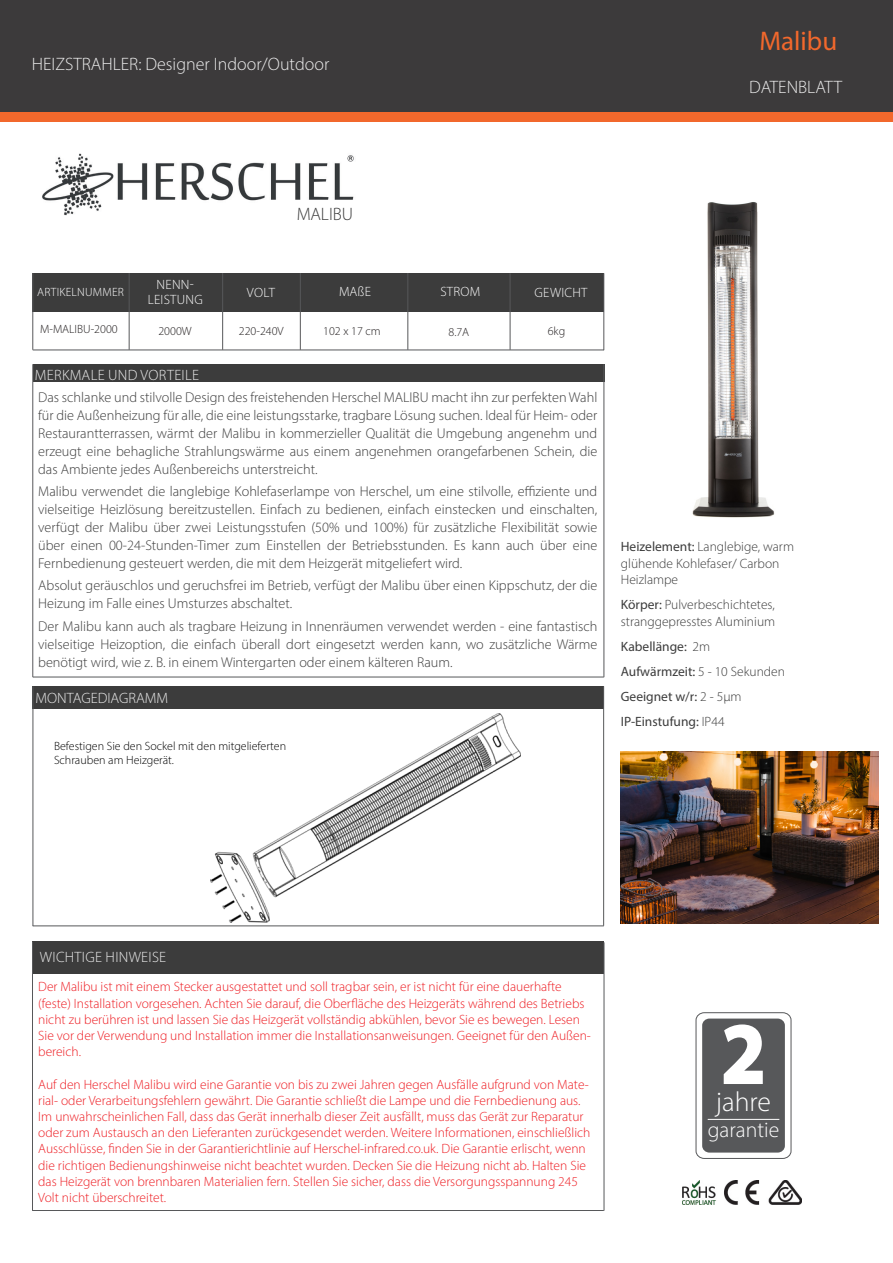
<style>
.page{position:relative;width:893px;height:1263px;background:#fff}
.page>*{position:absolute;margin:0;border:0;box-sizing:border-box;transform-origin:0 0}
.t1{font:900 90.15px "Myriad Pro";color:#fff;scale:.9 1}
.t2{font:300 27.75px "Myriad Pro";color:#fff}
.t3{font:27px "Myriad Pro";color:#f2682c}
.t4{font:300 21.75px "Myriad Pro";color:#fff}
.t5{font:300 18px "Myriad Pro";color:#ededed}
.t6{font:300 18px "Myriad Pro";color:#3c3c3c}
.t7{font:300 15px "Myriad Pro";letter-spacing:.02em;color:#ededed}
.t8{font:300 15px "Myriad Pro";color:#ededed}
.t9{font:14.25px/18px "Myriad Variable Concept";color:#3c3c3c;text-align:justify}
.t10{font:13.5px/16.2px "Myriad Variable Concept";color:#ee1d23}
.t11{font:300 13.5px/16.5px "Myriad Pro";color:#3c3c3c}
.t12{font:13.5px "Myriad Pro";color:#3c3c3c}
.t13{font:300 13.5px/15px "Myriad Pro";letter-spacing:.02em;color:#fff;text-align:center}
.t14{font:300 12px/14.4px "Myriad Pro";color:#000}
.t15{font:300 12px "Myriad Pro";color:#231f20}
.t16{font:300 12px "Myriad Pro";letter-spacing:.02em;color:#fff}
.s1{font-weight:400}
.s2{font-weight:300}
</style>
<div class="page">
<div style="left:0;top:0;width:893px;height:113px;background:#3c3a3b"></div>
<div style="left:0;top:112px;width:893px;height:9px;background:#f2682c"></div>
<div style="left:32px;top:942px;width:572px;height:32px;background:#3c3c3c"></div>
<hr style="left:32px;top:942px;width:1px;height:269px;background:#57585a">
<hr style="left:604px;top:942px;width:1px;height:269px;background:#57585a">
<hr style="left:32px;top:1210px;width:572px;height:1px;background:#57585a">
<div style="left:33px;top:273px;width:571px;height:38px;background:#3c3c3c"></div>
<hr style="left:129px;top:273px;width:1px;height:77px;background:#57585a">
<hr style="left:222px;top:273px;width:1px;height:77px;background:#57585a">
<hr style="left:33px;top:350px;width:571px;height:1px;background:#57585a">
<hr style="left:33px;top:273px;width:1px;height:77px;background:#57585a">
<hr style="left:300px;top:273px;width:1px;height:77px;background:#57585a">
<hr style="left:408px;top:273px;width:1px;height:77px;background:#57585a">
<hr style="left:510px;top:273px;width:1px;height:77px;background:#57585a">
<hr style="left:604px;top:273px;width:1px;height:77px;background:#57585a">
<div style="left:33px;top:364px;width:571px;height:18px;background:#3c3c3c"></div>
<hr style="left:33px;top:364px;width:1px;height:313px;background:#57585a">
<hr style="left:604px;top:364px;width:1px;height:313px;background:#57585a">
<hr style="left:33px;top:677px;width:571px;height:1px;background:#57585a">
<div style="left:33px;top:686px;width:571px;height:23px;background:#3c3c3c"></div>
<hr style="left:603px;top:686px;width:1px;height:240px;background:#57585a">
<hr style="left:33px;top:926px;width:571px;height:1px;background:#57585a">
<hr style="left:33px;top:686px;width:1px;height:240px;background:#57585a">
<img style="left:683px;top:1180px;width:118px;height:25px">
<img style="left:210px;top:713px;width:310px;height:209px">
<img style="left:620px;top:752px;width:259px;height:172px">
<div style="left:696px;top:1012px;width:95px;height:147px;border:1px solid #57585a;border-radius:8px"></div>
<div style="left:702px;top:1018px;width:83px;height:134px;background:#57585a;border-radius:7px"></div>
<hr style="left:708px;top:1119px;width:71px;height:1px;background:#fff">
<img style="left:42px;top:153px;width:312px;height:63px">
<img style="left:692px;top:202px;width:83px;height:316px">
<p class="t5" style="left:32px;top:53px;width:299px">HEIZSTRAHLER: Designer Indoor/Outdoor</p>
<p class="t3" style="left:759px;top:24px;width:79px">Malibu</p>
<p class="t5" style="left:749px;top:76px;width:94px">DATENBLATT</p>
<p class="t6" style="left:297px;top:203px;width:58px">MALIBU</p>
<p class="t16" style="left:37px;top:284px;width:88px">ARTIKELNUMMER</p>
<p class="t13" style="left:148px;top:277px;width:57px">NENN-<br>LEISTUNG</p>
<p class="t13" style="left:247px;top:285px;width:30px">VOLT</p>
<p class="t13" style="left:339px;top:284px;width:33px">MAßE</p>
<p class="t13" style="left:440px;top:284px;width:42px">STROM</p>
<p class="t13" style="left:535px;top:285px;width:54px">GEWICHT</p>
<p class="t15" style="left:40px;top:322px;width:79px">M-MALIBU-2000</p>
<p class="t15" style="left:158px;top:323px;width:35px">2000W</p>
<p class="t15" style="left:323px;top:324px;width:59px">102 x 17 cm</p>
<p class="t15" style="left:548px;top:323px;width:19px">6kg</p>
<p class="t15" style="left:239px;top:323px;width:46px">220-240V</p>
<p class="t15" style="left:448px;top:325px;width:22px">8.7A</p>
<p class="t7" style="left:35px;top:366px;width:166px">MERKMALE UND VORTEILE</p>
<p class="t9" style="left:38px;top:388px;width:561px">Das schlanke und stilvolle Design des freistehenden Herschel MALIBU macht ihn zur perfekten Wahl für die Außenheizung für alle, die eine leistungsstarke, tragbare Lösung suchen. Ideal für Heim- oder Restaurantterrassen, wärmt der Malibu in kommerzieller Qualität die Umgebung angenehm und erzeugt eine behagliche Strahlungswärme aus einem angenehmen orangefarbenen Schein, die das Ambiente jedes Außenbereichs unterstreicht.</p>
<p class="t9" style="left:38px;top:482px;width:561px">Malibu verwendet die langlebige Kohlefaserlampe von Herschel, um eine stilvolle, effiziente und vielseitige Heizlösung bereitzustellen. Einfach zu bedienen, einfach einstecken und einschalten, verfügt der Malibu über zwei Leistungsstufen (50% und 100%) für zusätzliche Flexibilität sowie über einen 00-24-Stunden-Timer zum Einstellen der Betriebsstunden. Es kann auch über eine Fernbedienung gesteuert werden, die mit dem Heizgerät mitgeliefert wird.</p>
<p class="t9" style="left:38px;top:576px;width:561px">Absolut geräuschlos und geruchsfrei im Betrieb, verfügt der Malibu über einen Kippschutz, der die<br>Heizung im Falle eines Umsturzes abschaltet.</p>
<p class="t9" style="left:38px;top:617px;width:561px">Der Malibu kann auch als tragbare Heizung in Innenräumen verwendet werden - eine fantastisch vielseitige Heizoption, die einfach überall dort eingesetzt werden kann, wo zusätzliche Wärme benötigt wird, wie z. B. in einem Wintergarten oder einem kälteren Raum.</p>
<p class="t8" style="left:36px;top:689px;width:134px">MONTAGEDIAGRAMM</p>
<p class="t14" style="left:54px;top:739px;width:234px">Befestigen Sie den Sockel mit den mitgelieferten<br>Schrauben am Heizgerät.</p>
<p class="t11" style="left:621px;top:538px;width:175px"><span class="s1">Heizelement:</span> Langlebige, warm glühende Kohlefaser/ Carbon<br>Heizlampe</p>
<p class="t11" style="left:621px;top:596px;width:156px"><span class="s1">Körper:</span> Pulverbeschichtetes, stranggepresstes Aluminium</p>
<p class="t12" style="left:621px;top:638px;width:91px">Kabellänge: <span class="s2">2m</span></p>
<p class="t12" style="left:621px;top:663px;width:166px">Aufwärmzeit: <span class="s2">5 - 10 Sekunden</span></p>
<p class="t12" style="left:621px;top:688px;width:122px">Geeignet w/r: <span class="s2">2 - 5µm</span></p>
<p class="t12" style="left:621px;top:713px;width:105px">IP-Einstufung: <span class="s2">IP44</span></p>
<p class="t7" style="left:40px;top:948px;width:128px">WICHTIGE HINWEISE</p>
<p class="t10" style="left:38px;top:979px;width:554px">Der Malibu ist mit einem Stecker ausgestattet und soll tragbar sein, er ist nicht für eine dauerhafte (feste) Installation vorgesehen. Achten Sie darauf, die Oberfläche des Heizgeräts während des Betriebs nicht zu berühren ist und lassen Sie das Heizgerät vollständig abkühlen, bevor Sie es bewegen. Lesen Sie vor der Verwendung und Installation immer die Installationsanweisungen. Geeignet für den Außen&shy;bereich.</p>
<p class="t10" style="left:38px;top:1076px;width:554px">Auf den Herschel Malibu wird eine Garantie von bis zu zwei Jahren gegen Ausfälle aufgrund von Mate&shy;rial- oder Verarbeitungsfehlern gewährt. Die Garantie schließt die Lampe und die Fernbedienung aus.<br>Im unwahrscheinlichen Fall, dass das Gerät innerhalb dieser Zeit ausfällt, muss das Gerät zur Reparatur oder zum Austausch an den Lieferanten zurückgesendet werden. Weitere Informationen, einschließlich Ausschlüsse, finden Sie in der Garantierichtlinie auf Herschel-infrared.co.uk. Die Garantie erlischt, wenn die richtigen Bedienungshinweise nicht beachtet wurden. Decken Sie die Heizung nicht ab. Halten Sie das Heizgerät von brennbaren Materialien fern. Stellen Sie sicher, dass die Versorgungsspannung 245<br>Volt nicht überschreitet.</p>
<p class="t1" style="left:720px;top:993px;width:53px">2</p>
<p class="t2" style="left:716px;top:1084px;width:56px">jahre</p>
<p class="t4" style="left:708px;top:1116px;width:73px">garantie</p>
</div>
